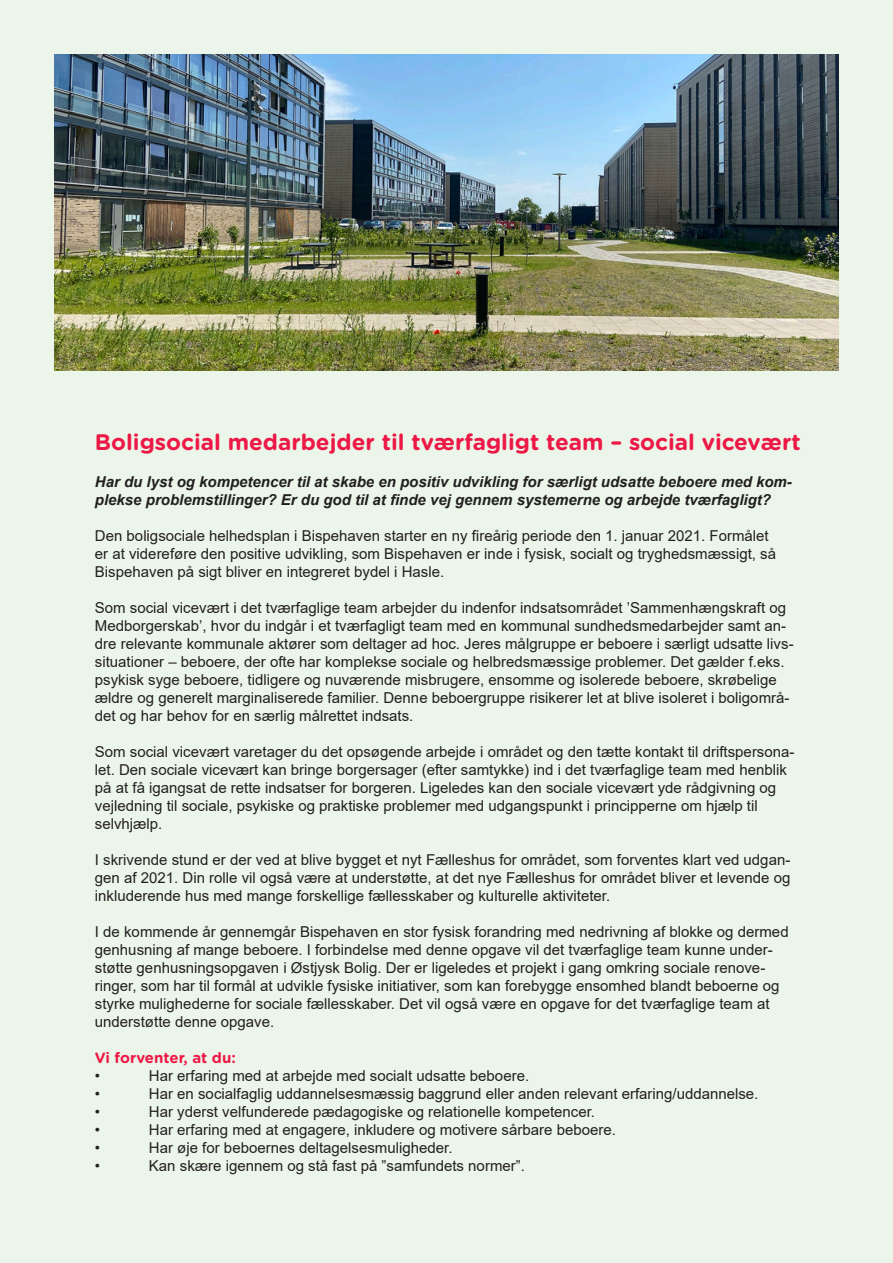
<style>
.page{position:relative;width:893px;height:1263px;background:#ebf5ea}
.page>*{position:absolute;margin:0;border:0;box-sizing:border-box;transform-origin:0 0}
.t1{font:700 22.5px "Gotham Rounded";color:#ed1845}
.t2{font:15px/18px "Arial";color:#231f20}
.t3{font:italic 700 15px/18px "Arial";color:#231f20}
.t4{font:700 15px "Gotham Rounded";color:#ed1845}
</style>
<div class="page">
<img style="left:54px;top:54px;width:785px;height:317px">
<p class="t1" style="left:95px;top:425px;width:707px">Boligsocial medarbejder til tværfagligt team – social vicevært</p>
<p class="t3" style="left:95px;top:473px;width:698px">Har du lyst og kompetencer til at skabe en positiv udvikling for særligt udsatte beboere med kom&shy;plekse problemstillinger? Er du god til at finde vej gennem systemerne og arbejde tværfagligt?</p>
<p class="t2" style="left:95px;top:527px;width:683px">Den boligsociale helhedsplan i Bispehaven starter en ny fireårig periode den 1. januar 2021. Formålet er at videreføre den positive udvikling, som Bispehaven er inde i fysisk, socialt og tryghedsmæssigt, så<br>Bispehaven på sigt bliver en integreret bydel i Hasle.</p>
<p class="t2" style="left:95px;top:599px;width:700px">Som social vicevært i det tværfaglige team arbejder du indenfor indsatsområdet ’Sammenhængskraft og Medborgerskab’, hvor du indgår i et tværfagligt team med en kommunal sundhedsmedarbejder samt an&shy;dre relevante kommunale aktører som deltager ad hoc. Jeres målgruppe er beboere i særligt udsatte livs&shy;situationer – beboere, der ofte har komplekse sociale og helbredsmæssige problemer. Det gælder f.eks. psykisk syge beboere, tidligere og nuværende misbrugere, ensomme og isolerede beboere, skrøbelige ældre og generelt marginaliserede familier. Denne beboergruppe risikerer let at blive isoleret i boligområ&shy;det og har behov for en særlig målrettet indsats.</p>
<p class="t2" style="left:95px;top:743px;width:701px">Som social vicevært varetager du det opsøgende arbejde i området og den tætte kontakt til driftspersona&shy;let. Den sociale vicevært kan bringe borgersager (efter samtykke) ind i det tværfaglige team med henblik på at få igangsat de rette indsatser for borgeren. Ligeledes kan den sociale vicevært yde rådgivning og vejledning til sociale, psykiske og praktiske problemer med udgangspunkt i principperne om hjælp til selvhjælp.</p>
<p class="t2" style="left:95px;top:851px;width:697px;text-align:justify">I skrivende stund er der ved at blive bygget et nyt Fælleshus for området, som forventes klart ved udgan&shy;gen af 2021. Din rolle vil også være at understøtte, at det nye Fælleshus for området bliver et levende og inkluderende hus med mange forskellige fællesskaber og kulturelle aktiviteter.</p>
<p class="t2" style="left:95px;top:923px;width:695px">I de kommende år gennemgår Bispehaven en stor fysisk forandring med nedrivning af blokke og dermed genhusning af mange beboere. I forbindelse med denne opgave vil det tværfaglige team kunne under&shy;støtte genhusningsopgaven i Østjysk Bolig. Der er ligeledes et projekt i gang omkring sociale renove&shy;ringer, som har til formål at udvikle fysiske initiativer, som kan forebygge ensomhed blandt beboerne og styrke mulighederne for sociale fællesskaber. Det vil også være en opgave for det tværfaglige team at understøtte denne opgave.</p>
<p class="t4" style="left:95px;top:1047px;width:142px">Vi forventer, at du:</p>
<p class="t2" style="left:95px;top:1067px;width:7px">•</p>
<p class="t2" style="left:149px;top:1067px;width:382px">Har erfaring med at arbejde med socialt udsatte beboere.</p>
<p class="t2" style="left:95px;top:1085px;width:7px">•</p>
<p class="t2" style="left:149px;top:1085px;width:611px">Har en socialfaglig uddannelsesmæssig baggrund eller anden relevant erfaring/uddannelse.</p>
<p class="t2" style="left:95px;top:1103px;width:7px">•</p>
<p class="t2" style="left:149px;top:1103px;width:448px">Har yderst velfunderede pædagogiske og relationelle kompetencer.</p>
<p class="t2" style="left:95px;top:1121px;width:7px">•</p>
<p class="t2" style="left:149px;top:1121px;width:468px">Har erfaring med at engagere, inkludere og motivere sårbare beboere.</p>
<p class="t2" style="left:95px;top:1139px;width:7px">•</p>
<p class="t2" style="left:149px;top:1139px;width:305px">Har øje for beboernes deltagelsesmuligheder.</p>
<p class="t2" style="left:95px;top:1157px;width:7px">•</p>
<p class="t2" style="left:149px;top:1157px;width:377px">Kan skære igennem og stå fast på ”samfundets normer”.</p>
</div>
